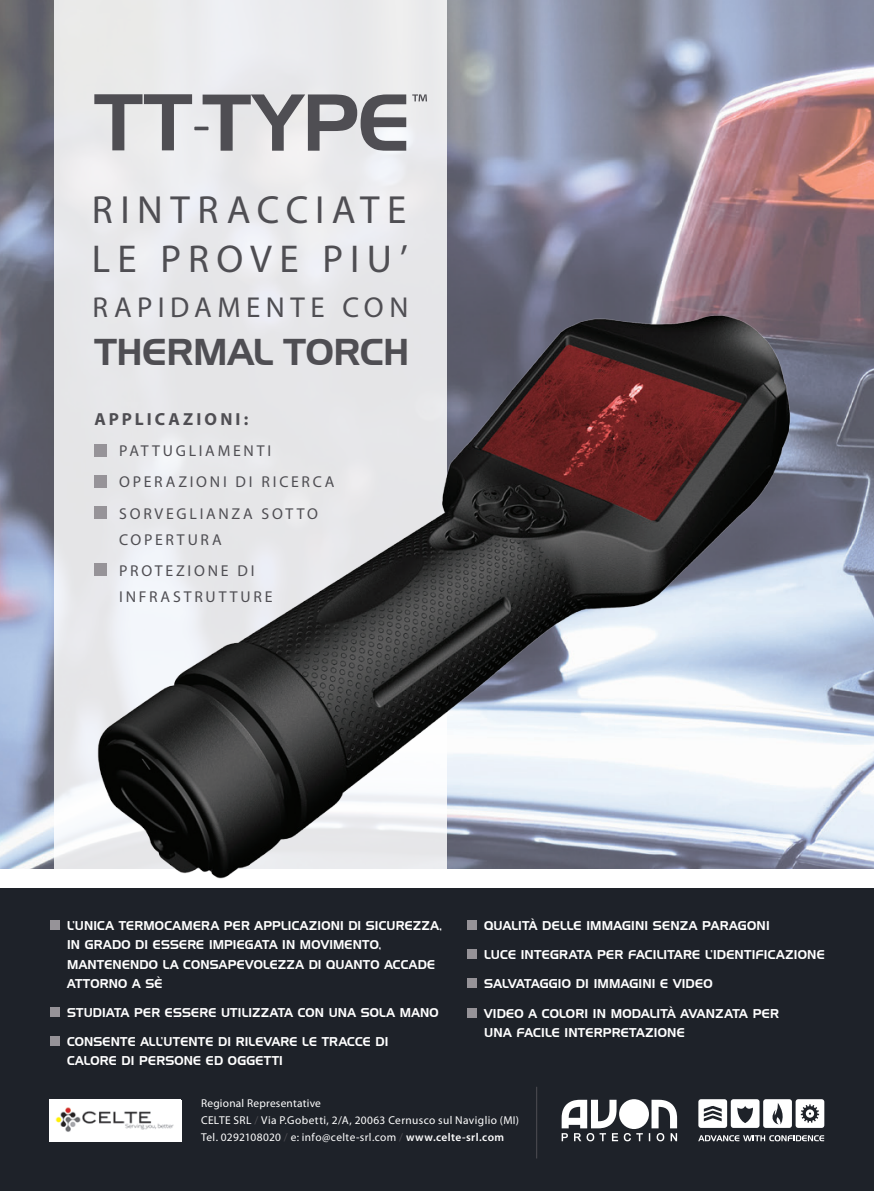
<style>
.page{position:relative;width:874px;height:1191px;background:#fff}
.page>*{position:absolute;margin:0;border:0;box-sizing:border-box;transform-origin:0 0}
.t1{font:39.38px "Myriad Pro";letter-spacing:.19em;color:#4f4e53}
.t2{font:38.85px "Myriad Pro";letter-spacing:.185em;color:#4f4e53}
.t3{font:37.1px "Hanzel Normal";letter-spacing:-.01em;color:#4f4e53}
.t4{font:28.88px "Myriad Pro";letter-spacing:.195em;color:#4f4e53}
.t5{font:700 17.5px "Myriad Pro";letter-spacing:.175em;color:#4f4e53}
.t6{font:15.75px/31.2px "Myriad Pro";letter-spacing:.175em;color:#4f4e53}
.t7{font:12.6px/19.2px "Hanzel Normal";letter-spacing:.015em;color:#fff;scale:.96 1}
.t8{font:12.6px/19.2px "Hanzel Normal";letter-spacing:.015em;color:#fff}
.t9{font:11.38px/17.2px "Myriad Pro";letter-spacing:.03em;color:#fff}
.s1{color:#4f4e53}
.s2{font-weight:600}
</style>
<div class="page">
<img style="left:0;top:0;width:873px;height:868px">
<div style="left:0;top:888px;width:873px;height:303px;background:#1e2229"></div>
<div style="left:50px;top:920px;width:10px;height:10px;background:#969398"></div>
<div style="left:50px;top:1007px;width:10px;height:10px;background:#969398"></div>
<div style="left:50px;top:1036px;width:10px;height:10px;background:#969398"></div>
<div style="left:466px;top:920px;width:10px;height:10px;background:#969398"></div>
<div style="left:466px;top:949px;width:10px;height:10px;background:#969398"></div>
<div style="left:466px;top:978px;width:10px;height:10px;background:#969398"></div>
<div style="left:466px;top:1007px;width:10px;height:10px;background:#969398"></div>
<div style="left:55px;top:0;width:391px;height:883px;background:#eaeaec"></div>
<svg style="left:412px;top:94px;width:15px;height:7px"></svg>
<svg style="left:202px;top:94px;width:204px;height:57px"></svg>
<hr style="left:194px;top:127px;width:14px;height:3px;background:#4f4e53">
<svg style="left:94px;top:94px;width:98px;height:56px"></svg>
<img style="left:55px;top:298px;width:773px;height:585px">
<div style="left:94px;top:444px;width:13px;height:12px;background:#969398"></div>
<div style="left:94px;top:475px;width:13px;height:12px;background:#969398"></div>
<div style="left:94px;top:506px;width:13px;height:12px;background:#969398"></div>
<div style="left:94px;top:564px;width:13px;height:12px;background:#969398"></div>
<svg style="left:623px;top:1133px;width:7px;height:8px"></svg>
<svg style="left:636px;top:1133px;width:6px;height:8px"></svg>
<div style="left:618px;top:1099px;width:30px;height:30px;background:#fff;border-radius:50%"></div>
<svg style="left:561px;top:1099px;width:56px;height:42px"></svg>
<svg style="left:648px;top:1099px;width:28px;height:42px"></svg>
<hr style="left:536px;top:1086px;width:1px;height:72px;background:#4f4e53">
<svg style="left:698px;top:1099px;width:125px;height:28px"></svg>
<svg style="left:698px;top:1135px;width:125px;height:6px"></svg>
<div style="left:50px;top:1099px;width:131px;height:42px;background:#fff"></div>
<img style="left:55px;top:1107px;width:119px;height:25px">
<h1 class="t1" style="left:92px;top:186px;width:316px">RINTRACCIATE</h1>
<h2 class="t2" style="left:92px;top:235px;width:317px">LE PROVE PIU’</h2>
<h3 class="t4" style="left:93px;top:289px;width:317px">RAPIDAMENTE CON</h3>
<h3 class="t3" style="left:94px;top:330px;width:316px">THERMAL TORCH</h3>
<h3 class="t5" style="left:94px;top:408px;width:155px">APPLICAZIONI:</h3>
<p class="t6" style="left:119px;top:435px;width:217px">PATTUGLIAMENTI<br>OPERAZIONI DI RICERCA<br>SORVEGLIANZA SOTTO</p>
<p class="t6" style="left:119px;top:524px;width:137px">COPERTURA<br>PROTEZIONE DI</p>
<p class="t6" style="left:119px;top:581px;width:155px">INFRASTRUTTURE</p>
<p class="t7" style="left:67px;top:916px;width:392px">L’UNICA TERMOCAMERA PER APPLICAZIONI DI SICUREZZA, IN GRADO DI ESSERE IMPIEGATA IN MOVIMENTO, MANTENENDO LA CONSAPEVOLEZZA DI QUANTO ACCADE ATTORNO A SÈ</p>
<p class="t7" style="left:67px;top:1002px;width:388px">STUDIATA PER ESSERE UTILIZZATA CON UNA SOLA MANO</p>
<p class="t7" style="left:67px;top:1032px;width:336px">CONSENTE ALL’UTENTE DI RILEVARE LE TRACCE DI<br>CALORE DI PERSONE ED OGGETTI</p>
<p class="t8" style="left:484px;top:916px;width:287px">QUALITÀ DELLE IMMAGINI SENZA PARAGONI</p>
<p class="t8" style="left:484px;top:945px;width:342px">LUCE INTEGRATA PER FACILITARE L’IDENTIFICAZIONE</p>
<p class="t8" style="left:484px;top:974px;width:230px">SALVATAGGIO DI IMMAGINI E VIDEO</p>
<p class="t8" style="left:484px;top:1003px;width:296px">VIDEO A COLORI IN MODALITÀ AVANZATA PER<br>UNA FACILE INTERPRETAZIONE</p>
<p class="t9" style="left:201px;top:1094px;width:319px">Regional Representative<br>CELTE SRL <span class="s1">/</span> Via P.Gobetti, 2/A, 20063 Cernusco sul Naviglio (MI)<br>Tel. 0292108020 <span class="s1">/</span> e: info@celte-srl.com <span class="s1">/</span> <span class="s2">www.celte-srl.com</span></p>
</div>
